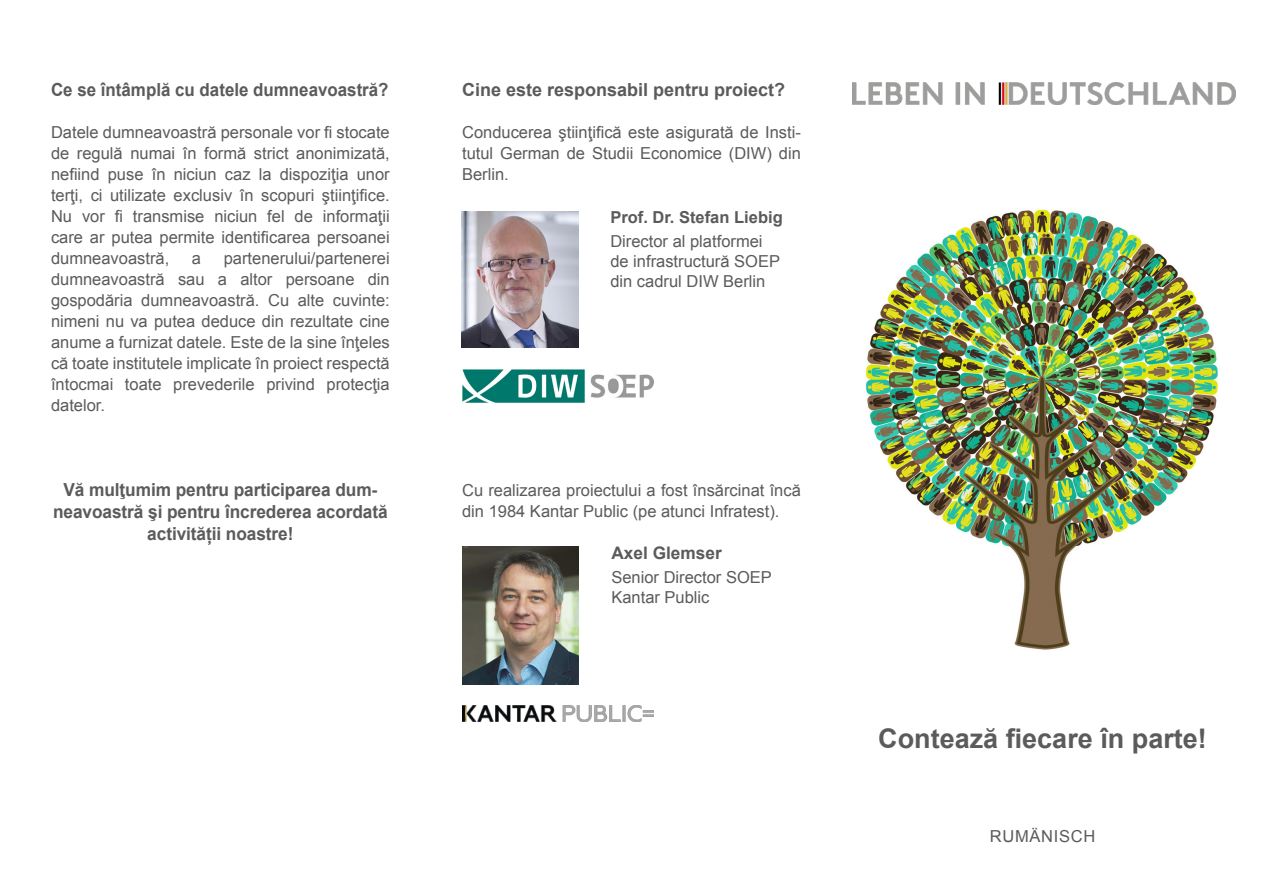
<style>
.page{position:relative;width:1263px;height:893px;background:#fff}
.page>*{position:absolute;margin:0;border:0;box-sizing:border-box;transform-origin:0 0}
.t1{font:700 27px "Arial";color:#5c5a5b}
.t2{font:700 18px/21.6px "Arial";letter-spacing:-.005em;color:#5c5a5b;text-align:center;scale:.96 1}
.t3{font:700 18px "Arial";letter-spacing:-.005em;color:#5c5a5b;scale:.94 1}
.t4{font:700 18px "Arial";letter-spacing:-.005em;color:#5c5a5b}
.t5{font:700 17.25px "Arial";color:#5c5a5b}
.t6{font:16.5px/21px "Arial";color:#5c5a5b;text-align:justify}
.t7{font:700 16.5px "Arial";color:#5a5a5a}
.t8{font:16.5px "Arial";letter-spacing:.045em;color:#5c5a5b}
</style>
<div class="page">
<img style="left:865px;top:209px;width:353px;height:441px">
<img style="left:462px;top:705px;width:192px;height:17px">
<img style="left:462px;top:369px;width:192px;height:33px">
<img style="left:853px;top:82px;width:382px;height:22px">
<img style="left:461px;top:211px;width:117px;height:136px">
<img style="left:462px;top:546px;width:117px;height:139px">
<p class="t3" style="left:51px;top:78px;width:361px">Ce se întâmplă cu datele dumneavoastră?</p>
<p class="t6" style="left:51px;top:122px;width:340px">Datele dumneavoastră personale vor fi stocate de regulă numai în formă strict anonimizată, nefiind puse în niciun caz la dispoziţia unor terţi, ci utilizate exclusiv în scopuri ştiinţifice.<br>Nu vor fi transmise niciun fel de informaţii care ar putea permite identificarea persoanei dumneavoastră,</p>
<p class="t6" style="left:51px;top:248px;width:340px;text-indent:173px">partenerului/partenerei dumneavoastră sau a altor persoane din gospodăria dumneavoastră. Cu alte cuvinte: nimeni nu va putea deduce din rezultate cine anume a furnizat datele. Este de la sine înţeles că toate institutele implicate în proiect respectă întocmai toate prevederile privind protecţia datelor.</p>
<p class="t6" style="left:192px;top:248px;width:11px">a</p>
<p class="t2" style="left:53px;top:480px;width:350px">Vă mulţumim pentru participarea dum&shy;neavoastră şi pentru încrederea acordată activității noastre!</p>
<p class="t4" style="left:462px;top:77px;width:325px">Cine este responsabil pentru proiect?</p>
<p class="t6" style="left:462px;top:122px;width:340px">Conducerea ştiinţifică este asigurată de Insti&shy;tutul German de Studii Economice (DIW) din Berlin.</p>
<p class="t7" style="left:610px;top:206px;width:174px">Prof. Dr. Stefan Liebig</p>
<p class="t6" style="left:610px;top:232px;width:171px;line-height:19.8px;text-align:left">Director al platformei de infrastructură SOEP din cadrul DIW Berlin</p>
<p class="t6" style="left:462px;top:480px;width:340px">Cu realizarea proiectului a fost însărcinat încă din 1984 Kantar Public (pe atunci Infratest).</p>
<p class="t5" style="left:611px;top:541px;width:112px">Axel Glemser</p>
<p class="t6" style="left:611px;top:567px;width:162px">Senior Director SOEP</p>
<p class="t6" style="left:611px;top:586px;width:100px">Kantar Public</p>
<p class="t1" style="left:878px;top:720px;width:330px">Contează fiecare în parte!</p>
<p class="t8" style="left:990px;top:825px;width:107px">RUMÄNISCH</p>
</div>
